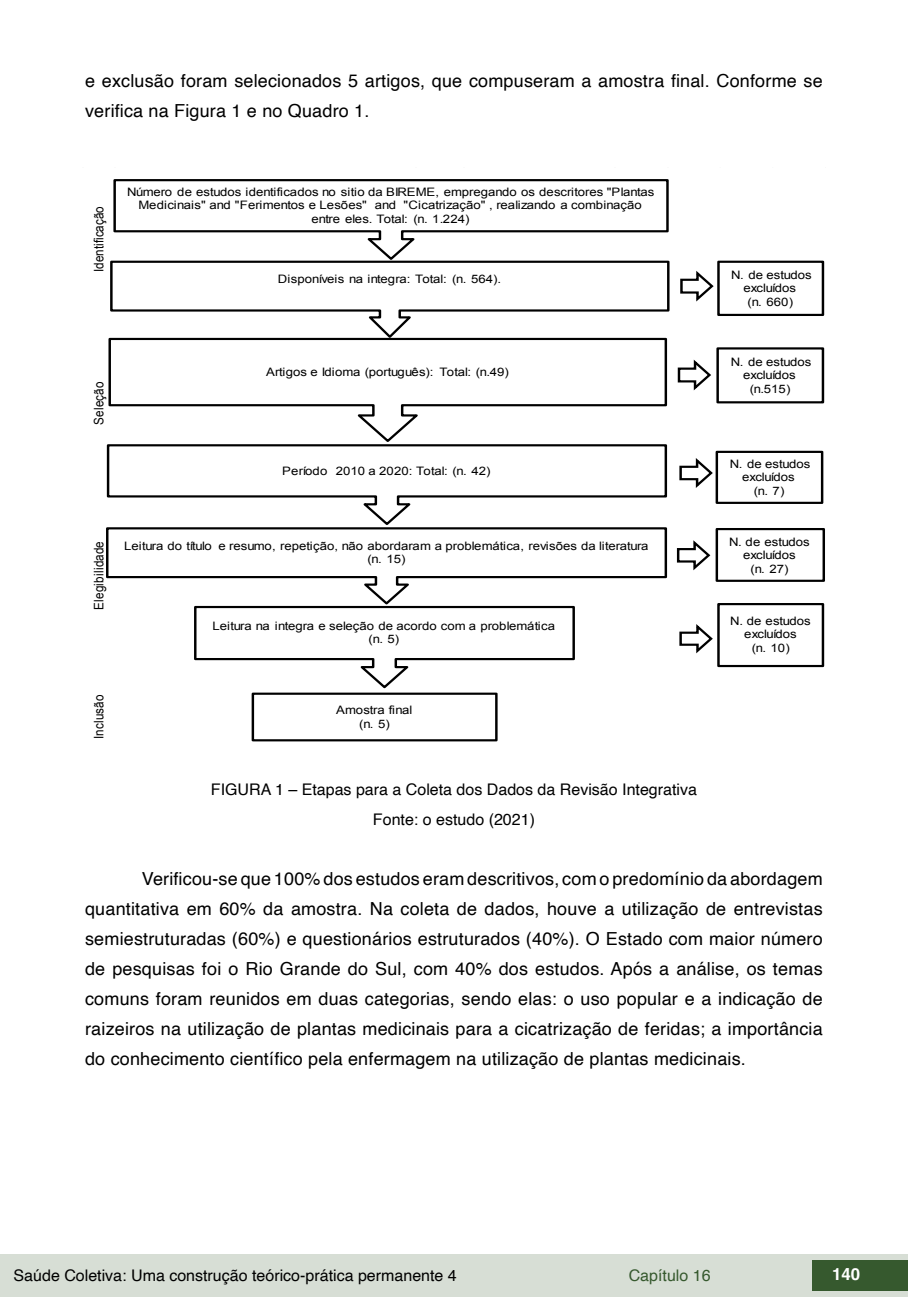
<style>
.page{position:relative;width:908px;height:1304px;background:#fff}
.page>*{position:absolute;margin:0;border:0;box-sizing:border-box;transform-origin:0 0}
.t1{font:18px/30px "Helvetica";letter-spacing:.01em;color:#000}
.t2{font:700 16.8px "Helvetica";color:#fff}
.t3{font:16px/30.6px "Helvetica";color:#000;text-align:center}
.t4{font:16px "Helvetica";color:#36592e}
.t5{font:13.2px "Arial";letter-spacing:.005em;color:#000;scale:.89 1}
.t6{font:11.6px/13.4px "Arial";letter-spacing:.005em;color:#000;text-align:center;scale:1.13 1}
</style>
<div class="page">
<div style="left:0;top:1254px;width:906px;height:43px;background:#d7ded5"></div>
<div style="left:812px;top:1261px;width:95px;height:30px;background:#36592e"></div>
<svg style="left:110px;top:179px;width:560px;height:158px"></svg>
<svg style="left:108px;top:337px;width:560px;height:105px"></svg>
<svg style="left:680px;top:271px;width:34px;height:31px"></svg>
<div style="left:717px;top:261px;width:106px;height:55px;border:2px solid #000"></div>
<div style="left:716px;top:347px;width:107px;height:56px;border:2px solid #000"></div>
<div style="left:715px;top:528px;width:109px;height:54px;border:2px solid #000"></div>
<svg style="left:106px;top:444px;width:562px;height:245px"></svg>
<div style="left:717px;top:603px;width:106px;height:64px;border:2px solid #000"></div>
<svg style="left:679px;top:458px;width:34px;height:30px"></svg>
<div style="left:715px;top:451px;width:107px;height:53px;border:2px solid #000"></div>
<div style="left:251px;top:693px;width:246px;height:48px;border:2px solid #000"></div>
<svg style="left:677px;top:359px;width:34px;height:32px"></svg>
<svg style="left:676px;top:540px;width:35px;height:31px"></svg>
<svg style="left:679px;top:624px;width:34px;height:30px"></svg>
<p class="t1" style="left:85px;top:66px;width:738px">e exclusão foram selecionados 5 artigos, que compuseram a amostra final. Conforme se verifica na Figura 1 e no Quadro 1.</p>
<p class="t5" style="left:90px;top:272px;width:75px;rotate:-90deg">Identificação</p>
<p class="t6" style="left:127px;top:185px;width:468px">Número de estudos identificados no sitio da BIREME, empregando os descritores "Plantas<br>Medicinais" and "Ferimentos e Lesões" and "Cicatrização" , realizando a combinação entre eles. Total: (n. 1.224)</p>
<p class="t6" style="left:277px;top:273px;width:199px">Disponíveis na integra: Total: (n. 564).</p>
<p class="t6" style="left:730px;top:268px;width:73px">N. de estudos excluídos<br>(n. 660)</p>
<p class="t5" style="left:90px;top:425px;width:50px;rotate:-90deg">Seleção</p>
<p class="t5" style="left:90px;top:610px;width:78px;rotate:-90deg">Elegibilidade</p>
<p class="t5" style="left:90px;top:738px;width:50px;rotate:-90deg">Inclusão</p>
<p class="t6" style="left:266px;top:365px;width:216px">Artigos e Idioma (português): Total: (n.49)</p>
<p class="t6" style="left:282px;top:464px;width:186px">Período 2010 a 2020: Total: (n. 42)</p>
<p class="t6" style="left:730px;top:355px;width:73px">N. de estudos excluídos (n.515)</p>
<p class="t6" style="left:729px;top:457px;width:73px">N. de estudos excluídos<br>(n. 7)</p>
<p class="t6" style="left:124px;top:539px;width:465px">Leitura do título e resumo, repetição, não abordaram a problemática, revisões da literatura (n. 15)</p>
<p class="t6" style="left:728px;top:535px;width:73px">N. de estudos excluídos<br>(n. 27)</p>
<p class="t6" style="left:212px;top:620px;width:305px">Leitura na integra e seleção de acordo com a problemática (n. 5)</p>
<p class="t6" style="left:730px;top:615px;width:73px">N. de estudos excluídos<br>(n. 10)</p>
<p class="t6" style="left:336px;top:704px;width:69px">Amostra final (n. 5)</p>
<p class="t3" style="left:211px;top:774px;width:487px">FIGURA 1 – Etapas para a Coleta dos Dados da Revisão Integrativa<br>Fonte: o estudo (2021)</p>
<p class="t1" style="left:85px;top:864px;width:738px;text-align:justify;text-indent:57px">Verificou-se que 100% dos estudos eram descritivos, com o predomínio da abordagem quantitativa em 60% da amostra. Na coleta de dados, houve a utilização de entrevistas semiestruturadas (60%) e questionários estruturados (40%). O Estado com maior número de pesquisas foi o Rio Grande do Sul, com 40% dos estudos. Após a análise, os temas comuns foram reunidos em duas categorias, sendo elas: o uso popular e a indicação de raizeiros na utilização de plantas medicinais para a cicatrização de feridas; a importância do conhecimento científico pela enfermagem na utilização de plantas medicinais.</p>
<p class="t3" style="left:14px;top:1260px;width:444px">Saúde Coletiva: Uma construção teórico-prática permanente 4</p>
<p class="t4" style="left:628px;top:1263px;width:83px">Capítulo 16</p>
<p class="t2" style="left:831px;top:1264px;width:30px">140</p>
</div>
